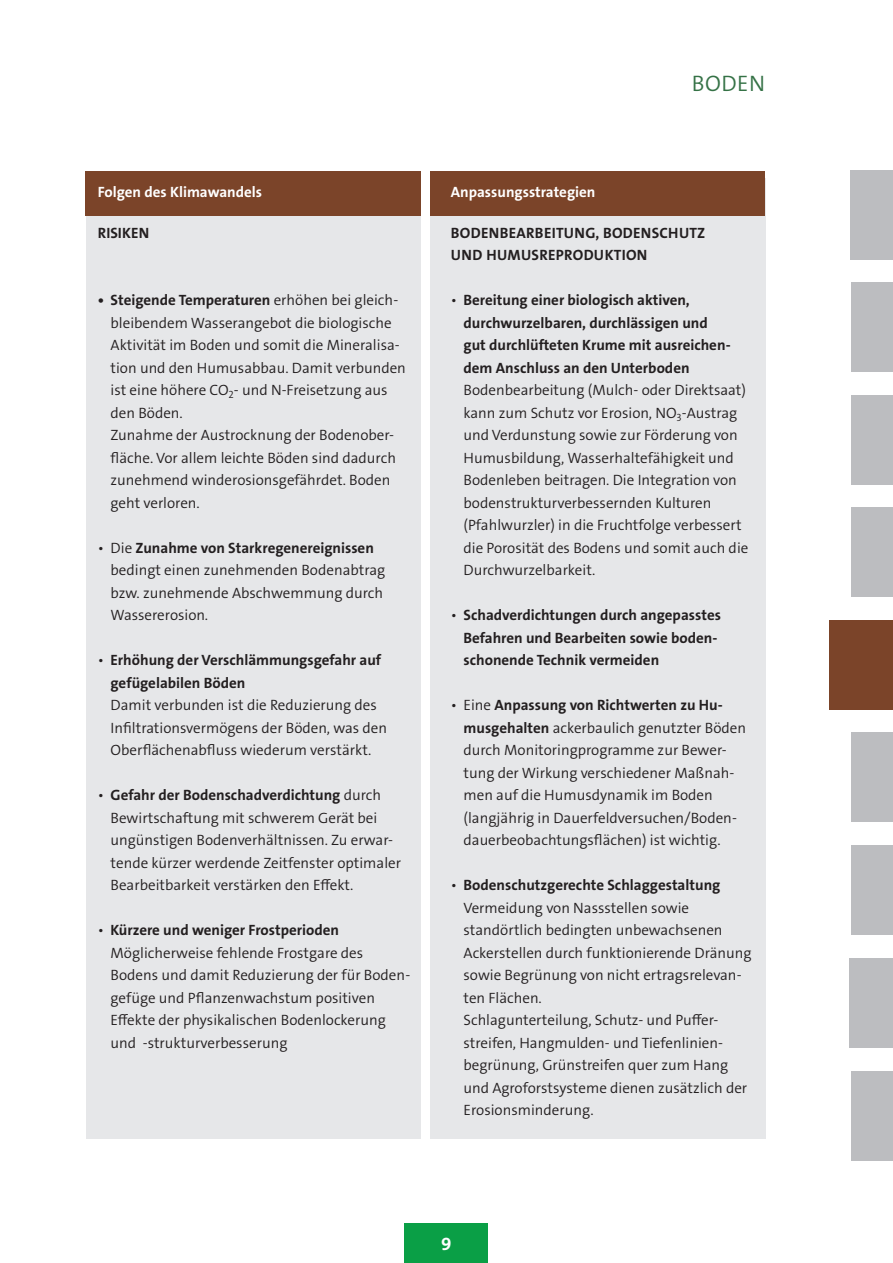
<style>
.page{position:relative;width:893px;height:1263px;background:#fff}
.page>*{position:absolute;margin:0;border:0;box-sizing:border-box;transform-origin:0 0}
.t1{font:300 22.5px "The Sans LP";color:#357246}
.t2{font:700 18px "The Sans LP";color:#fff}
.t3{font:300 15px/22.5px "The Sans LP";color:#231f20}
.t4{font:700 15px/22.5px "The Sans LP";color:#231f20}
.t5{font:700 15px/22.5px "The Sans LP";letter-spacing:.02em;color:#231f20}
.t6{font:700 15px "The Sans LP";color:#fff}
.s1{font-weight:700}
.s2{font-weight:300}
</style>
<div class="page">
<div style="left:405px;top:1223px;width:83px;height:40px;background:#0a9f46"></div>
<div style="left:851px;top:1071px;width:42px;height:89px;background:#bcbdc0"></div>
<div style="left:849px;top:958px;width:44px;height:89px;background:#bcbdc0"></div>
<div style="left:851px;top:733px;width:42px;height:89px;background:#bcbdc0"></div>
<div style="left:851px;top:845px;width:42px;height:89px;background:#bcbdc0"></div>
<div style="left:851px;top:508px;width:42px;height:89px;background:#bcbdc0"></div>
<div style="left:851px;top:395px;width:42px;height:89px;background:#bcbdc0"></div>
<div style="left:851px;top:283px;width:42px;height:89px;background:#bcbdc0"></div>
<div style="left:850px;top:170px;width:43px;height:89px;background:#bcbdc0"></div>
<div style="left:829px;top:620px;width:64px;height:89px;background:#7b4429"></div>
<div style="left:86px;top:178px;width:679px;height:960px;background:#e6e7e9"></div>
<div style="left:85px;top:172px;width:680px;height:44px;background:#7b4429"></div>
<div style="left:422px;top:157px;width:8px;height:988px;background:#fff"></div>
<p class="t6" style="left:98px;top:182px;width:166px">Folgen des Klimawandels</p>
<p class="t4" style="left:98px;top:221px;width:43px">RISI KEN</p>
<p class="t3" style="left:111px;top:289px;width:297px;text-indent:-13px"><span class="s1">• Steigende Temperaturen</span> erhöhen bei gleich&shy;bleibendem Wasserangebot die biologische Aktivität im Boden und somit die Mineralisa&shy;tion und den Humusabbau. Damit verbunden ist eine höhere CO<sub>2</sub>- und N-Freisetzung aus den Böden.<br>Zunahme der Austrocknung der Bodenober&shy;fläche. Vor allem leichte Böden sind dadurch zunehmend winderosionsgefährdet. Boden geht verloren.</p>
<p class="t3" style="left:111px;top:536px;width:276px;text-indent:-13px">• Die <span class="s1">Zunahme von Starkregenereignissen </span>bedingt einen zunehmenden Bodenabtrag bzw. zunehmende Abschwemmung durch Wassererosion.</p>
<p class="t4" style="left:111px;top:649px;width:272px;text-indent:-13px"><span class="s2">•</span> Erhöhung der Verschlämmungsgefahr auf gefügelabilen Böden</p>
<p class="t3" style="left:111px;top:694px;width:278px">Damit verbunden ist die Reduzierung des<br>I nfiltrationsvermögens der Böden, was den<br>Oberflächenabfluss wiederum verstärkt.</p>
<p class="t3" style="left:111px;top:784px;width:292px;text-indent:-13px">• <span class="s1">Gefahr der Bodenschadverdichtung</span> durch Bewirtschaftung mit schwerem Gerät bei ungünstigen Bodenverhältnissen. Zu erwar&shy;tende kürzer werdende Zeitfenster optimaler Bearbeitbarkeit verstärken den Effekt.</p>
<p class="t3" style="left:111px;top:919px;width:301px;text-indent:-13px">• <span class="s1">Kürzere und weniger Frostperioden </span>Möglicherweise fehlende Frostgare des Bodens und damit Reduzierung der für Boden&shy;gefüge und Pflanzenwachstum positiven Effekte der physikalischen Bodenlockerung und -strukturverbesserung</p>
<h1 class="t1" style="left:692px;top:69px;width:28px">Bode</h1>
<h1 class="t1" style="left:749px;top:69px;width:17px">n</h1>
<p class="t6" style="left:451px;top:182px;width:146px">Anpassungsstrategien</p>
<p class="t5" style="left:451px;top:221px;width:76px">Bodenbearb</p>
<p class="t5" style="left:451px;top:221px;width:254px;text-indent:93px">eitung, Bodenschutz und Humusreproduktion</p>
<p class="t4" style="left:463px;top:289px;width:269px;text-indent:-13px"><span class="s2">•</span> Bereitung einer biologisch aktiven, durchwurzelbaren, durchlässigen und gut durchlüfteten Krume mit ausreichen&shy;dem Anschluss an den Unterboden</p>
<p class="t3" style="left:463px;top:379px;width:286px">Bodenbearbeitung (Mulch- oder Direktsaat) kann zum Schutz vor Erosion, NO<sub>3</sub>-Austrag und Verdunstung sowie zur Förderung von Humusbildung, Wasserhaltefähigkeit und Bodenleben beitragen. Die I ntegration von bodenstrukturverbessernden Kulturen (Pfahlwurzler) in die Fruchtfolge verbessert die Porosität des Bodens und somit auch die Durchwurzelbarkeit.</p>
<p class="t4" style="left:463px;top:604px;width:259px;text-indent:-13px"><span class="s2">•</span> Schadverdichtungen durch angepasstes<br>Befahren und Bearbeiten sowie boden&shy;schonende Technik vermeiden</p>
<p class="t3" style="left:463px;top:694px;width:284px;text-indent:-13px">• Eine <span class="s1">Anpassung von Richtwerten zu Hu&shy;musgehalten</span> ackerbaulich genutzter Böden durch Monitoringprogramme zur Bewer&shy;tung der Wirkung verschiedener Maßnah&shy;men auf die Humusdynamik im Boden (langjährig in Dauerfeldversuchen/Boden&shy;dauerbeobachtungsflächen) ist wichtig.</p>
<p class="t3" style="left:463px;top:874px;width:290px;text-indent:-13px">• <span class="s1">Bodenschutzgerechte Schlaggestaltung </span>Vermeidung von Nassstellen sowie standörtlich bedingten unbewachsenen Ackerstellen durch funktionierende Dränung sowie Begrünung von nicht ertragsrelevan&shy;ten Flächen.<br>Schlagunterteilung, Schutz- und Puffer&shy;streifen, Hangmulden- und Tiefenlinien&shy;begrünung, Grünstreifen quer zum Hang und Agroforstsysteme dienen zusätzlich der Erosionsminderung.</p>
<p class="t2" style="left:441px;top:1232px;width:12px">9</p>
</div>
